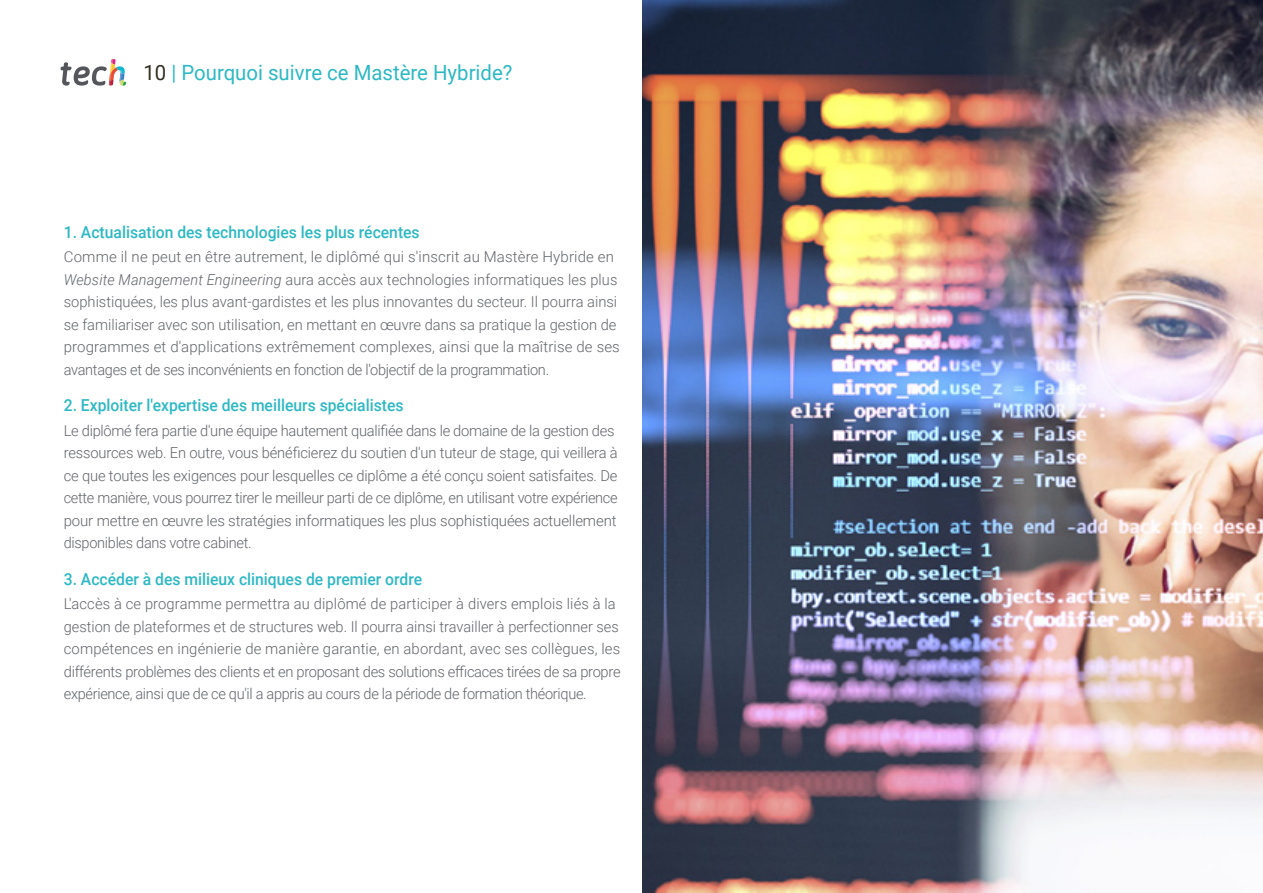
<style>
.page{position:relative;width:1263px;height:893px;background:#fff}
.page>*{position:absolute;margin:0;border:0;box-sizing:border-box;transform-origin:0 0}
.t1{font:21px "Roboto";color:#2db8c5}
.t2{font:500 16.5px "Roboto";color:#2db8c5;scale:.95 1}
.t3{font:300 15px/22.5px "Roboto";letter-spacing:-.01em;color:#61646a}
.s1{color:#312e20}
.s2{font-style:italic}
</style>
<div class="page">
<svg style="left:61px;top:59px;width:65px;height:27px"></svg>
<img style="left:642px;top:0;width:621px;height:893px">
<h1 class="t1" style="left:144px;top:57px;width:370px"><span class="s1">10</span> | Pourquoi suivre ce Mastère Hybride?</h1>
<p class="t2" style="left:64px;top:220px;width:376px">1. Actualisation des technologies les plus récentes</p>
<p class="t3" style="left:64px;top:245px;width:558px">Comme il ne peut en être autrement, le diplômé qui s'inscrit au Mastère Hybride en <span class="s2">Website Management Engineering</span> aura accès aux technologies informatiques les plus sophistiquées, les plus avant-gardistes et les plus innovantes du secteur. Il pourra ainsi se familiariser avec son utilisation, en mettant en œuvre dans sa pratique la gestion de programmes et d'applications extrêmement complexes, ainsi que la maîtrise de ses avantages et de ses inconvénients en fonction de l'objectif de la programmation.</p>
<p class="t2" style="left:64px;top:394px;width:359px">2. Exploiter l'expertise des meilleurs spécialistes</p>
<p class="t3" style="left:64px;top:419px;width:555px">Le diplômé fera partie d'une équipe hautement qualifiée dans le domaine de la gestion des ressources web. En outre, vous bénéficierez du soutien d'un tuteur de stage, qui veillera à ce que toutes les exigences pour lesquelles ce diplôme a été conçu soient satisfaites. De cette manière, vous pourrez tirer le meilleur parti de ce diplôme, en utilisant votre expérience pour mettre en œuvre les stratégies informatiques les plus sophistiquées actuellement disponibles dans votre cabinet.</p>
<p class="t2" style="left:64px;top:567px;width:379px">3. Accéder à des milieux cliniques de premier ordre</p>
<p class="t3" style="left:64px;top:592px;width:558px">L'accès à ce programme permettra au diplômé de participer à divers emplois liés à la gestion de plateformes et de structures web. Il pourra ainsi travailler à perfectionner ses compétences en ingénierie de manière garantie, en abordant, avec ses collègues, les différents problèmes des clients et en proposant des solutions efficaces tirées de sa propre expérience, ainsi que de ce qu'il a appris au cours de la période de formation théorique.</p>
</div>
